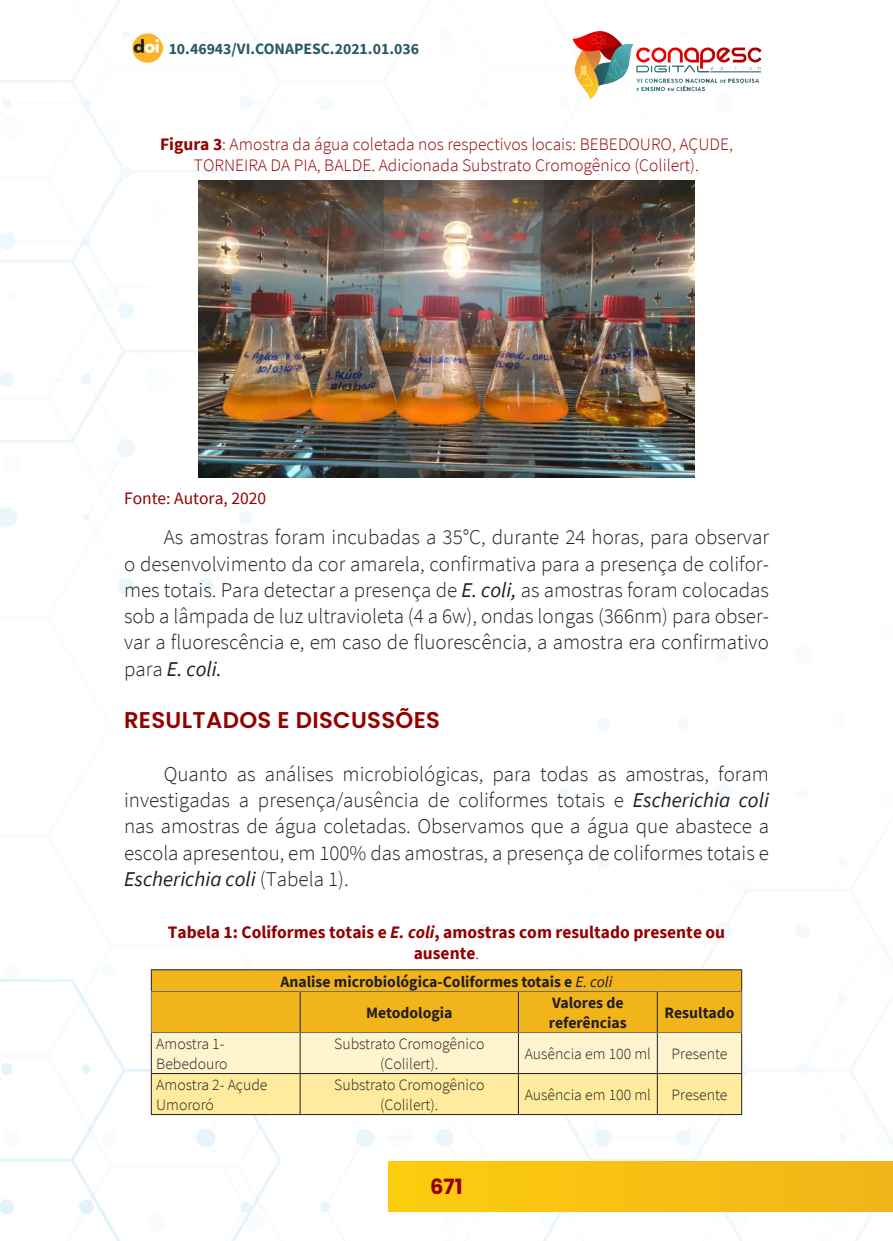
<style>
.page{position:relative;width:893px;height:1241px;background:#fff}
.page>*{position:absolute;margin:0;border:0;box-sizing:border-box;transform-origin:0 0}
._9_SUBTÍTULO_1{font:600 22.75px "Poppins";letter-spacing:.015em;color:#940000}
._7_CORPO{font:300 21px/26.2px "Source Sans Pro";color:#231f20;text-align:justify}
.t1{font:700 21px "Poppins";color:#940000}
._12_LEGENDAS{font:300 17.5px/21px "Source Sans Pro";color:#940000;text-align:center}
._12_LEGENDAS-2{font:700 17.5px/21px "Source Sans Pro";color:#940000;text-align:center}
._13_FONTES{font:17.5px "Source Sans Pro";color:#940000}
._16_TABELA_CELULAS{font:300 15.75px/19.2px "Source Sans Pro";color:#231f20}
._15_TABELA_CABEÇALHO{font:700 15.75px/19.2px "Source Sans Pro";color:#231f20}
.t2{font:700 15.75px "Source Sans Pro";color:#295a64}
.s1{font-weight:700}
.s2{font-weight:400;font-style:italic}
.s3{font-style:italic}
.s4{font-weight:300}
</style>
<div class="page">
<div style="left:389px;top:1161px;width:504px;height:49px;background:#f7c113"></div>
<img style="left:572px;top:31px;width:190px;height:69px">
<img style="left:132px;top:33px;width:30px;height:30px">
<img style="left:198px;top:180px;width:496px;height:297px">
<svg style="left:151px;top:969px;width:591px;height:144px;background:#f3d171"></svg>
<hr style="left:300px;top:991px;width:1px;height:40px;background:#231f20">
<hr style="left:518px;top:991px;width:1px;height:40px;background:#231f20">
<hr style="left:657px;top:991px;width:1px;height:40px;background:#231f20">
<hr style="left:151px;top:1032px;width:1px;height:40px;background:#231f20">
<hr style="left:300px;top:1032px;width:1px;height:40px;background:#231f20">
<hr style="left:518px;top:1032px;width:1px;height:40px;background:#231f20">
<hr style="left:657px;top:1032px;width:1px;height:40px;background:#231f20">
<hr style="left:741px;top:1032px;width:1px;height:40px;background:#231f20">
<hr style="left:151px;top:1072px;width:149px;height:1px;background:#231f20">
<hr style="left:151px;top:1073px;width:1px;height:40px;background:#231f20">
<hr style="left:300px;top:1072px;width:218px;height:1px;background:#231f20">
<hr style="left:300px;top:1073px;width:1px;height:40px;background:#231f20">
<hr style="left:518px;top:1072px;width:139px;height:1px;background:#231f20">
<hr style="left:518px;top:1073px;width:1px;height:40px;background:#231f20">
<hr style="left:657px;top:1072px;width:85px;height:1px;background:#231f20">
<hr style="left:657px;top:1073px;width:1px;height:40px;background:#231f20">
<hr style="left:741px;top:1073px;width:1px;height:40px;background:#231f20">
<hr style="left:151px;top:1113px;width:149px;height:1px;background:#231f20">
<hr style="left:300px;top:1113px;width:218px;height:1px;background:#231f20">
<hr style="left:518px;top:1113px;width:139px;height:1px;background:#231f20">
<hr style="left:657px;top:1113px;width:85px;height:1px;background:#231f20">
<hr style="left:151px;top:990px;width:149px;height:1px;background:#6c6d70">
<hr style="left:151px;top:991px;width:1px;height:40px;background:#6c6d70">
<hr style="left:300px;top:990px;width:218px;height:1px;background:#6c6d70">
<hr style="left:518px;top:990px;width:139px;height:1px;background:#6c6d70">
<hr style="left:657px;top:990px;width:85px;height:1px;background:#6c6d70">
<hr style="left:741px;top:991px;width:1px;height:40px;background:#6c6d70">
<hr style="left:151px;top:1031px;width:149px;height:1px;background:#6c6d70">
<hr style="left:300px;top:1031px;width:218px;height:1px;background:#6c6d70">
<hr style="left:518px;top:1031px;width:139px;height:1px;background:#6c6d70">
<hr style="left:657px;top:1031px;width:85px;height:1px;background:#6c6d70">
<p class="t2" style="left:169px;top:38px;width:252px">10.46943/VI.CONAPESC.2021.01.036</p>
<p class="_12_LEGENDAS" style="left:160px;top:134px;width:574px"><span class="s1">Figura 3</span>: Amostra da água coletada nos respectivos locais: BEBEDOURO, AÇUDE,<br>TORNEIRA DA PIA, BALDE. Adicionada Substrato Cromogênico (Colilert).</p>
<p class="_13_FONTES" style="left:124px;top:487px;width:144px">Fonte: Autora, 2020</p>
<p class="_7_CORPO" style="left:124px;top:524px;width:646px;text-indent:40px">As amostras foram incubadas a 35°C, durante 24 horas, para observar o desenvolvimento da cor amarela, confirmativa para a presença de colifor&shy;mes totais. Para detectar a presença de <span class="s2">E. coli,</span> as amostras foram colocadas sob a lâmpada de luz ultravioleta (4 a 6w), ondas longas (366nm) para obser&shy;var a fluorescência e, em caso de fluorescência, a amostra era confirmativo para <span class="s2">E. coli.</span></p>
<p class="_9_SUBTÍTULO_1" style="left:124px;top:707px;width:318px">RESULTADOS E DISCUSSÕES</p>
<p class="_7_CORPO" style="left:124px;top:760px;width:646px;text-indent:40px">Quanto as análises microbiológicas, para todas as amostras, foram investigadas a presença/ausência de coliformes totais e <span class="s2">Escherichia coli </span>nas amostras de água coletadas. Observamos que a água que abastece a escola apresentou, em 100% das amostras, a presença de coliformes totais e <span class="s2">Escherichia coli</span> (Tabela 1).</p>
<p class="_12_LEGENDAS-2" style="left:168px;top:921px;width:559px">Tabela 1: Coliformes totais e <span class="s3">E. coli</span>, amostras com resultado presente ou ausente<span class="s4">.</span></p>
<p class="_15_TABELA_CABEÇALHO" style="left:280px;top:971px;width:334px">Analise microbiológica-Coliformes totais e <span class="s2">E. coli</span></p>
<p class="_15_TABELA_CABEÇALHO" style="left:366px;top:1002px;width:88px">Metodologia</p>
<p class="_15_TABELA_CABEÇALHO" style="left:549px;top:993px;width:79px">Valores de referências</p>
<p class="_15_TABELA_CABEÇALHO" style="left:665px;top:1002px;width:71px">Resultado</p>
<p class="_16_TABELA_CELULAS" style="left:156px;top:1034px;width:73px">Amostra 1-<br>Bebedouro</p>
<p class="_16_TABELA_CELULAS" style="left:334px;top:1034px;width:152px;text-align:center">Substrato Cromogênico (Colilert).</p>
<p class="_16_TABELA_CELULAS" style="left:525px;top:1043px;width:128px">Ausência em 100 ml</p>
<p class="_16_TABELA_CELULAS" style="left:672px;top:1043px;width:57px">Presente</p>
<p class="_16_TABELA_CELULAS" style="left:156px;top:1075px;width:113px">Amostra 2- Açude<br>Umororó</p>
<p class="_16_TABELA_CELULAS" style="left:334px;top:1075px;width:152px;text-align:center">Substrato Cromogênico (Colilert).</p>
<p class="_16_TABELA_CELULAS" style="left:525px;top:1084px;width:128px">Ausência em 100 ml</p>
<p class="_16_TABELA_CELULAS" style="left:672px;top:1084px;width:57px">Presente</p>
<p class="t1" style="left:430px;top:1173px;width:34px">671</p>
</div>
